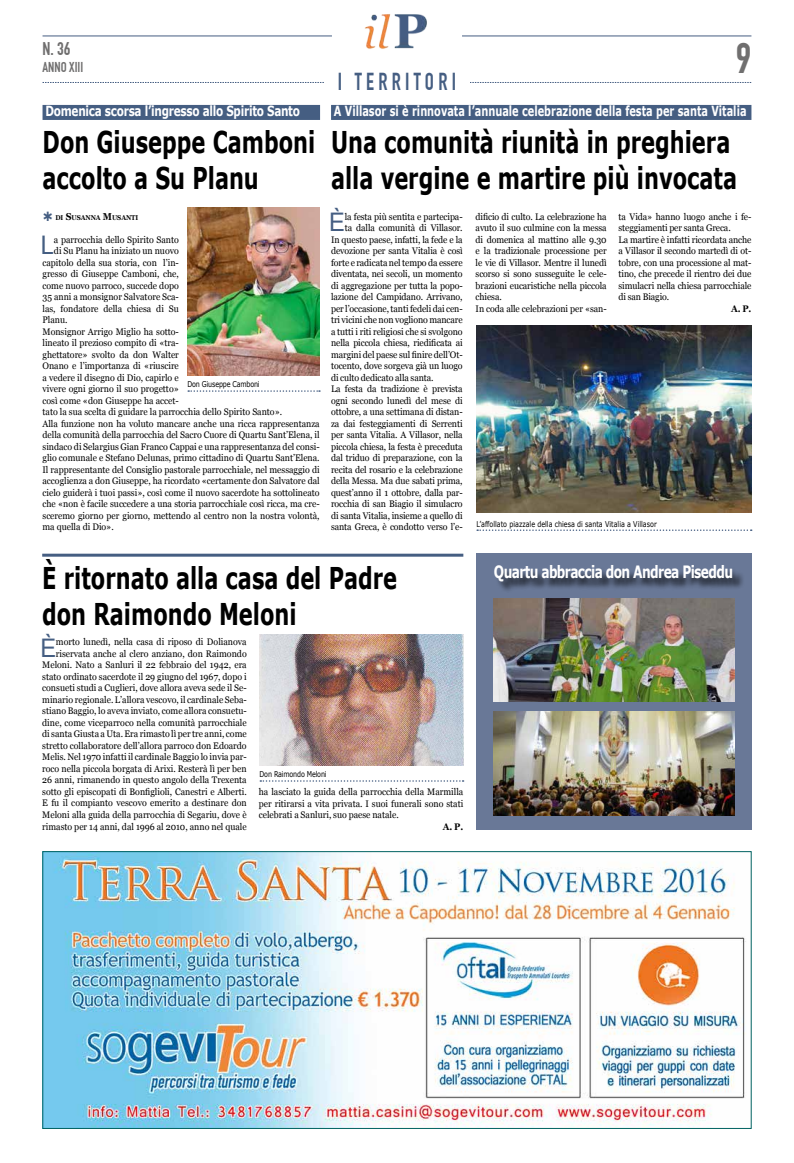
<style>
.page{position:relative;width:794px;height:1163px;background:#fff}
.page>*{position:absolute;margin:0;border:0;box-sizing:border-box;transform-origin:0 0}
.t1{font:700 42px "DIN Condensed";color:#706f6f}
.t2{font:700 30px/36px "Verdana";color:#000;scale:.7 1}
.t3{font:25.6px "Arial";color:#455e82;scale:.93 1}
.t4{font:700 24px "DIN Condensed";letter-spacing:.2em;color:#455e82;scale:.89 1}
.t5{font:700 18px "DIN Condensed";color:#706f6f}
.t6{font:700 17px "Verdana";letter-spacing:-.05em;color:#fff;scale:.72 1}
.t7{font:700 14px "Verdana";color:#fff;scale:.7 1}
.t8{font:700 14px "Verdana";letter-spacing:-.025em;color:#fff;scale:.75 1}
.t9{font:700 14px "DIN Condensed";color:#706f6f}
.t10{font:9.5px/11.5px "Georgia";color:#000;scale:.93 1}
.t11{font:700 9.5px "Georgia";color:#000;scale:.93 1}
.t12{font:8px "Verdana";color:#000;scale:.8 1}
.t13{font:8px "Verdana";letter-spacing:-.025em;color:#000;scale:.8 1}
.t14{font:700 7px "Georgia";letter-spacing:-.005em;color:#000;scale:.9 1}
.s1{font-size:10px}
</style>
<div class="page">
<hr style="left:43px;top:35px;width:289px;height:1px;background:#455e82">
<hr style="left:462px;top:35px;width:289px;height:1px;background:#455e82">
<img style="left:364px;top:14px;width:63px;height:35px">
<svg style="left:43px;top:82px;width:708px;height:1px"></svg>
<div style="left:324px;top:73px;width:145px;height:19px;background:#fff"></div>
<img style="left:45px;top:853px;width:701px;height:273px">
<div style="left:43px;top:851px;width:708px;height:277px;border:1px solid #006261"></div>
<div style="left:43px;top:105px;width:277px;height:15px;background:#455e82"></div>
<img style="left:187px;top:207px;width:133px;height:169px">
<hr style="left:42px;top:553px;width:421px;height:3px;background:#455e82">
<img style="left:259px;top:634px;width:204px;height:131px">
<svg style="left:188px;top:390px;width:132px;height:2px"></svg>
<div style="left:331px;top:105px;width:420px;height:15px;background:#455e82"></div>
<img style="left:476px;top:325px;width:275px;height:187px">
<svg style="left:477px;top:529px;width:274px;height:2px"></svg>
<div style="left:476px;top:553px;width:275px;height:276px;background:#697897"></div>
<div style="left:496px;top:567px;width:248px;height:26px;background:#000;opacity:.75"></div>
<svg style="left:260px;top:780px;width:203px;height:1px"></svg>
<img style="left:494px;top:598px;width:240px;height:103px">
<img style="left:493px;top:711px;width:241px;height:104px">
<h3 class="t5" style="left:43px;top:38px;width:30px">N. 36</h3>
<h3 class="t9" style="left:43px;top:59px;width:42px">ANNO XIII</h3>
<h3 class="t4" style="left:338px;top:68px;width:135px">I TERRITORI</h3>
<h1 class="t1" style="left:736px;top:34px;width:17px">9</h1>
<h3 class="t8" style="left:45px;top:102px;width:341px">Domenica scorsa l’ingresso allo Spirito Santo</h3>
<h3 class="t7" style="left:334px;top:102px;width:591px">A Villasor si è rinnovata l’annuale celebrazione della festa per santa Vitalia</h3>
<h2 class="t2" style="left:43px;top:124px;width:391px">Don Giuseppe Camboni accolto a Su Planu</h2>
<h2 class="t2" style="left:331px;top:124px;width:581px">Una comunità riunità in preghiera alla vergine e martire più invocata</h2>
<p class="t14" style="left:55px;top:212px;width:94px">DI <span class="s1">S</span>USANNA <span class="s1">M</span>USANTI</p>
<h3 class="t3" style="left:41px;top:228px;width:16px">L</h3>
<p class="t10" style="left:54px;top:233px;width:136px">a parrocchia dello Spirito Santo</p>
<p class="t10" style="left:54px;top:245px;width:136px">di Su Planu ha iniziato un nuovo</p>
<p class="t10" style="left:43px;top:256px;width:148px">capitolo della sua storia, con l’in-</p>
<p class="t10" style="left:43px;top:268px;width:148px">gresso di Giuseppe Camboni, che,</p>
<p class="t10" style="left:43px;top:279px;width:148px">come nuovo parroco, succede dopo</p>
<p class="t10" style="left:43px;top:291px;width:148px">35 anni a monsignor Salvatore Sca-</p>
<p class="t10" style="left:43px;top:302px;width:148px">las, fondatore della chiesa di Su</p>
<p class="t10" style="left:43px;top:314px;width:28px">Planu.</p>
<p class="t10" style="left:43px;top:325px;width:148px">Monsignor Arrigo Miglio ha sotto-</p>
<p class="t10" style="left:43px;top:337px;width:148px">lineato il prezioso compito di «tra-</p>
<p class="t10" style="left:43px;top:348px;width:148px">ghettatore» svolto da don Walter</p>
<p class="t10" style="left:43px;top:360px;width:148px">Onano e l’importanza di «riuscire</p>
<p class="t10" style="left:43px;top:371px;width:148px">a vedere il disegno di Dio, capirlo e</p>
<p class="t10" style="left:43px;top:383px;width:148px">vivere ogni giorno il suo progetto»</p>
<p class="t10" style="left:43px;top:394px;width:148px">così come «don Giuseppe ha accet-</p>
<p class="t10" style="left:43px;top:406px;width:259px">tato la sua scelta di guidare la parrocchia dello Spirito Santo».</p>
<p class="t10" style="left:43px;top:417px;width:299px">Alla funzione non ha voluto mancare anche una ricca rappresentanza</p>
<p class="t10" style="left:43px;top:429px;width:299px">della comunità della parrocchia del Sacro Cuore di Quartu Sant’Elena, il</p>
<p class="t10" style="left:43px;top:440px;width:299px">sindaco di Selargius Gian Franco Cappai e una rappresentanza del consi-</p>
<p class="t10" style="left:43px;top:452px;width:299px">glio comunale e Stefano Delunas, primo cittadino di Quartu Sant’Elena.</p>
<p class="t10" style="left:43px;top:463px;width:299px">Il rappresentante del Consiglio pastorale parrocchiale, nel messaggio di</p>
<p class="t10" style="left:43px;top:475px;width:299px">accoglienza a don Giuseppe, ha ricordato «certamente don Salvatore dal</p>
<p class="t10" style="left:43px;top:486px;width:299px">cielo guiderà i tuoi passi», così come il nuovo sacerdote ha sottolineato</p>
<p class="t10" style="left:43px;top:498px;width:299px">che «non è facile succedere a una storia parrocchiale così ricca, ma cre-</p>
<p class="t10" style="left:43px;top:509px;width:299px">sceremo giorno per giorno, mettendo al centro non la nostra volontà,</p>
<p class="t10" style="left:43px;top:521px;width:78px">ma quella di Dio».</p>
<p class="t13" style="left:187px;top:379px;width:92px">Don Giuseppe Camboni</p>
<h3 class="t3" style="left:329px;top:205px;width:19px">È</h3>
<p class="t10" style="left:345px;top:210px;width:128px">la festa più sentita e partecipa-</p>
<p class="t10" style="left:345px;top:222px;width:128px">ta dalla comunità di Villasor.</p>
<p class="t10" style="left:331px;top:233px;width:143px">In questo paese, infatti, la fede e la</p>
<p class="t10" style="left:331px;top:245px;width:143px">devozione per santa Vitalia è così</p>
<p class="t10" style="left:331px;top:256px;width:143px">forte e radicata nel tempo da essere</p>
<p class="t10" style="left:331px;top:268px;width:143px">diventata, nei secoli, un momento</p>
<p class="t10" style="left:331px;top:279px;width:143px">di aggregazione per tutta la popo-</p>
<p class="t10" style="left:331px;top:291px;width:143px">lazione del Campidano. Arrivano,</p>
<p class="t10" style="left:331px;top:302px;width:143px">per l’occasione, tanti fedeli dai cen-</p>
<p class="t10" style="left:331px;top:314px;width:143px">tri vicini che non vogliono mancare</p>
<p class="t10" style="left:331px;top:325px;width:143px">a tutti i riti religiosi che si svolgono</p>
<p class="t10" style="left:331px;top:337px;width:143px">nella piccola chiesa, riedificata ai</p>
<p class="t10" style="left:331px;top:348px;width:143px">margini del paese sul finire dell’Ot-</p>
<p class="t10" style="left:331px;top:360px;width:143px">tocento, dove sorgeva già un luogo</p>
<p class="t10" style="left:331px;top:371px;width:112px">di culto dedicato alla santa.</p>
<p class="t10" style="left:331px;top:383px;width:143px">La festa da tradizione è prevista</p>
<p class="t10" style="left:331px;top:394px;width:143px">ogni secondo lunedì del mese di</p>
<p class="t10" style="left:331px;top:406px;width:143px">ottobre, a una settimana di distan-</p>
<p class="t10" style="left:331px;top:417px;width:143px">za dai festeggiamenti di Serrenti</p>
<p class="t10" style="left:331px;top:429px;width:143px">per santa Vitalia. A Villasor, nella</p>
<p class="t10" style="left:331px;top:440px;width:143px">piccola chiesa, la festa è preceduta</p>
<p class="t10" style="left:331px;top:452px;width:143px">dal triduo di preparazione, con la</p>
<p class="t10" style="left:331px;top:463px;width:143px">recita del rosario e la celebrazione</p>
<p class="t10" style="left:331px;top:475px;width:143px">della Messa. Ma due sabati prima,</p>
<p class="t10" style="left:331px;top:486px;width:143px">quest’anno il 1 ottobre, dalla par-</p>
<p class="t10" style="left:331px;top:498px;width:143px">rocchia di san Biagio il simulacro</p>
<p class="t10" style="left:331px;top:509px;width:143px">di santa Vitalia, insieme a quello di</p>
<p class="t10" style="left:331px;top:521px;width:143px">santa Greca, è condotto verso l’e-</p>
<h2 class="t2" style="left:42px;top:560px;width:508px">È ritornato alla casa del Padre don Raimondo Meloni</h2>
<h3 class="t3" style="left:40px;top:631px;width:19px">È</h3>
<p class="t10" style="left:42px;top:636px;width:221px;text-align:right">morto lunedì, nella casa di riposo di Dolianova riservata anche al clero anziano, don Raimondo Meloni. Nato a Sanluri il 22 febbraio del 1942, era stato ordinato sacerdote il 29 giugno del 1967, dopo i consueti studi a Cuglieri, dove allora aveva sede il Se&shy;minario regionale. L’allora vescovo, il cardinale Seba&shy;stiano Baggio, lo aveva inviato, come allora consuetu&shy;dine, come viceparroco nella comunità parrocchiale di santa Giusta a Uta. Era rimasto lì per tre anni, come stretto collaboratore dell’allora parroco don Edoardo Melis. Nel 1970 infatti il cardinale Baggio lo invia par&shy;roco nella piccola borgata di Arixi. Resterà lì per ben 26 anni, rimanendo in questo angolo della Trexenta sotto gli episcopati di Bonfiglioli, Canestri e Alberti.<br>E fu il compianto vescovo emerito a destinare don Meloni alla guida della parrocchia di Segariu, dove è rimasto per 14 anni, dal 1996 al 2010, anno nel quale</p>
<p class="t13" style="left:259px;top:769px;width:85px">Don Raimondo Meloni</p>
<p class="t10" style="left:259px;top:785px;width:221px;text-align:justify">ha lasciato la guida della parrocchia della Marmilla per ritirarsi a vita privata. I suoi funerali sono stati celebrati a Sanluri, suo paese natale.</p>
<p class="t11" style="left:443px;top:819px;width:24px">A. P.</p>
<p class="t10" style="left:475px;top:210px;width:142px">dificio di culto. La celebrazione ha avuto il suo culmine con la messa di domenica al mattino alle 9.30 e la tradizionale processione per le vie di Villasor. Mentre il lunedì scorso si sono susseguite le cele&shy;brazioni eucaristiche nella piccola chiesa.<br>In coda alle celebrazioni per «san-</p>
<p class="t10" style="left:618px;top:210px;width:144px">ta Vida» hanno luogo anche i fe&shy;steggiamenti per santa Greca.<br>La martire è infatti ricordata anche a Villasor il secondo martedì di ot&shy;tobre, con una processione al mat&shy;tino, che precede il rientro dei due simulacri nella chiesa parrocchiale di san Biagio.</p>
<p class="t11" style="left:731px;top:301px;width:23px">A. P.</p>
<p class="t12" style="left:476px;top:518px;width:227px">L’affollato piazzale della chiesa di santa Vitalia a Villasor</p>
<h3 class="t6" style="left:494px;top:561px;width:334px">Quartu abbraccia don Andrea Piseddu</h3>
</div>
